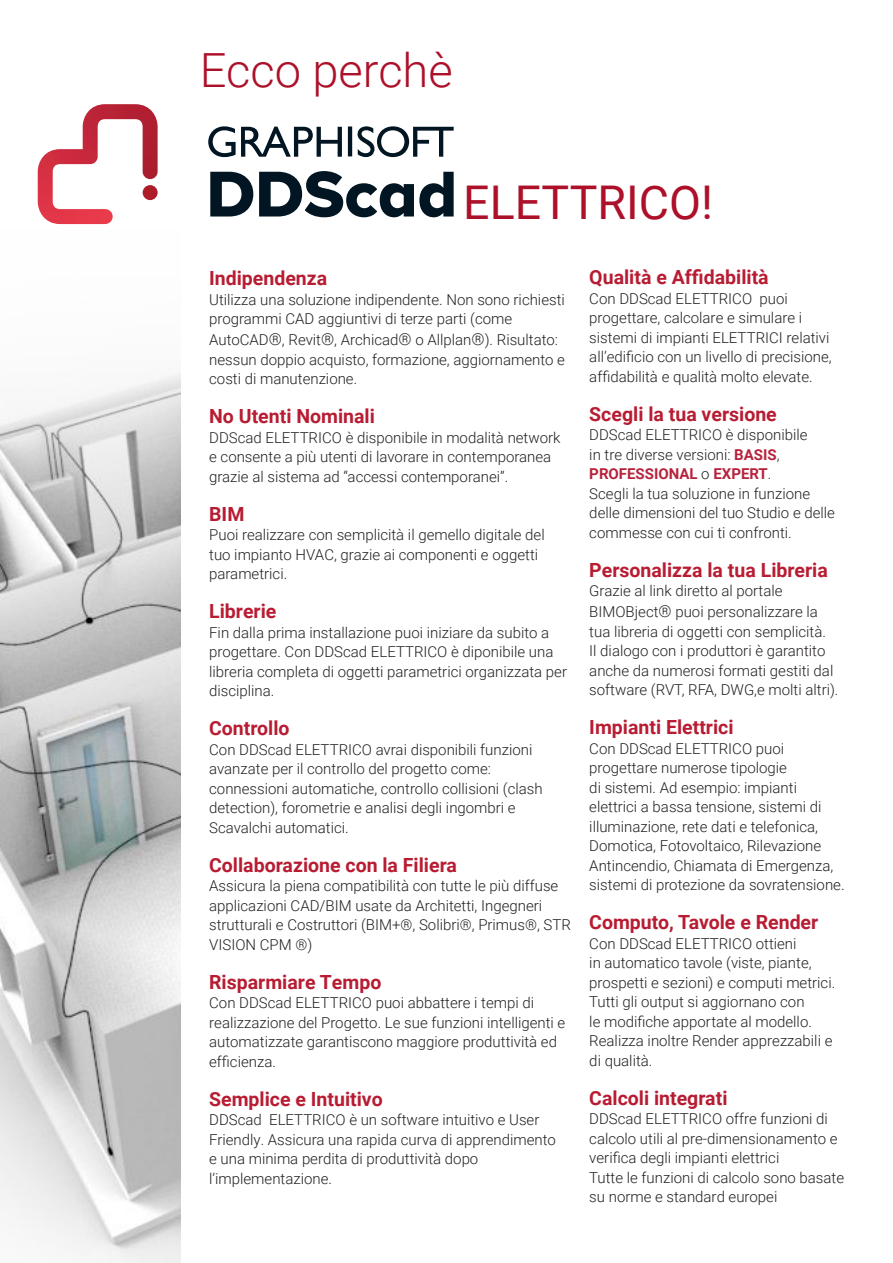
<style>
.page{position:relative;width:893px;height:1263px;background:#fff}
.page>*{position:absolute;margin:0;border:0;box-sizing:border-box;transform-origin:0 0}
.t1{font:300 47.1px "Roboto";color:#ad1029}
.t2{font:46.5px "Roboto";color:#ad1029}
.t3{font:700 19.5px "Roboto";color:#b81c32}
.t4{font:300 15px/19.5px "Roboto";color:#231f20}
.s1{font-size:16.5px}
.s2{font-weight:700;color:#b6233d}
</style>
<div class="page">
<svg style="left:208px;top:126px;width:246px;height:31px"></svg>
<svg style="left:210px;top:172px;width:43px;height:44px"></svg>
<svg style="left:259px;top:171px;width:195px;height:46px"></svg>
<svg style="left:38px;top:104px;width:120px;height:120px"></svg>
<img style="left:0;top:373px;width:180px;height:889px">
<p class="t1" style="left:200px;top:38px;width:254px">Ecco perchè</p>
<p class="t2" style="left:463px;top:170px;width:251px">ELETTRICO!</p>
<p class="t3" style="left:209px;top:265px;width:120px">Indipendenza</p>
<p class="t4" style="left:209px;top:289px;width:357px">Utilizza una soluzione indipendente. Non sono richiesti programmi CAD aggiuntivi di terze parti (come</p>
<p class="t4" style="left:209px;top:330px;width:357px">AutoCAD<span class="s1">®</span>, Revit<span class="s1">®</span>, Archicad<span class="s1">®</span> o Allplan<span class="s1">®</span>). Risultato: nessun doppio acquisto, formazione, aggiornamento e costi di manutenzione.</p>
<p class="t3" style="left:209px;top:403px;width:167px">No Utenti Nominali</p>
<p class="t4" style="left:209px;top:427px;width:353px">DDScad ELETTRICO è disponibile in modalità network e consente a più utenti di lavorare in contemporanea grazie al sistema ad “accessi contemporanei”.</p>
<p class="t3" style="left:209px;top:500px;width:37px">BIM</p>
<p class="t4" style="left:209px;top:525px;width:337px">Puoi realizzare con semplicità il gemello digitale del tuo impianto HVAC, grazie ai componenti e oggetti parametrici.</p>
<p class="t3" style="left:209px;top:598px;width:69px">Librerie</p>
<p class="t4" style="left:209px;top:622px;width:359px">Fin dalla prima installazione puoi iniziare da subito a progettare. Con DDScad ELETTRICO è diponibile una libreria completa di oggetti parametrici organizzata per disciplina.</p>
<p class="t3" style="left:209px;top:715px;width:82px">Controllo</p>
<p class="t4" style="left:209px;top:739px;width:335px">Con DDScad ELETTRICO avrai disponibili funzioni avanzate per il controllo del progetto come: connessioni automatiche, controllo collisioni (clash detection), forometrie e analisi degli ingombri e Scavalchi automatici.</p>
<p class="t3" style="left:209px;top:851px;width:249px">Collaborazione con la Filiera</p>
<p class="t4" style="left:209px;top:876px;width:363px">Assicura la piena compatibilità con tutte le più diffuse applicazioni CAD/BIM usate da Architetti, Ingegneri strutturali e Costruttori (BIM+®, Solibri®, Primus®, STR VISION CPM ®)</p>
<p class="t3" style="left:209px;top:968px;width:174px">Risparmiare Tempo</p>
<p class="t4" style="left:209px;top:993px;width:358px">Con DDScad ELETTRICO puoi abbattere i tempi di realizzazione del Progetto. Le sue funzioni intelligenti e automatizzate garantiscono maggiore produttività ed efficienza.</p>
<p class="t3" style="left:209px;top:1085px;width:175px">Semplice e Intuitivo</p>
<p class="t4" style="left:209px;top:1110px;width:348px">DDScad ELETTRICO è un software intuitivo e User Friendly. Assicura una rapida curva di apprendimento e una minima perdita di produttività dopo l’implementazione.</p>
<p class="t3" style="left:589px;top:264px;width:181px">Qualità e Affidabilità</p>
<p class="t4" style="left:589px;top:288px;width:244px">Con DDScad ELETTRICO puoi progettare, calcolare e simulare i sistemi di impianti ELETTRICI relativi all’edificio con un livello di precisione, affidabilità e qualità molto elevate.</p>
<p class="t3" style="left:589px;top:400px;width:189px">Scegli la tua versione</p>
<p class="t4" style="left:589px;top:425px;width:220px">DDScad ELETTRICO è disponibile in tre diverse versioni: <span class="s2">BASIS</span>,<br><span class="s2">PROFESSIONAL</span> o <span class="s2">EXPERT</span>.</p>
<p class="t4" style="left:589px;top:483px;width:247px">Scegli la tua soluzione in funzione delle dimensioni del tuo Studio e delle commesse con cui ti confronti.</p>
<p class="t3" style="left:589px;top:556px;width:240px">Personalizza la tua Libreria</p>
<p class="t4" style="left:589px;top:580px;width:230px;line-height:21px">Grazie al link diretto al portale<br>BIMOBject<span class="s1">®</span> puoi personalizzare la</p>
<p class="t4" style="left:589px;top:621px;width:251px">tua libreria di oggetti con semplicità.<br>Il dialogo con i produttori è garantito anche da numerosi formati gestiti dal software (RVT, RFA, DWG,e molti altri).</p>
<p class="t3" style="left:589px;top:714px;width:146px">Impianti Elettrici</p>
<p class="t4" style="left:589px;top:738px;width:257px">Con DDScad ELETTRICO puoi progettare numerose tipologie<br>di sistemi. Ad esempio: impianti elettrici a bassa tensione, sistemi di illuminazione, rete dati e telefonica, Domotica, Fotovoltaico, Rilevazione Antincendio, Chiamata di Emergenza, sistemi di protezione da sovratensione.</p>
<p class="t3" style="left:589px;top:909px;width:230px">Computo, Tavole e Render</p>
<p class="t4" style="left:589px;top:933px;width:247px">Con DDScad ELETTRICO ottieni<br>in automatico tavole (viste, piante, prospetti e sezioni) e computi metrici.<br>Tutti gli output si aggiornano con<br>le modifiche apportate al modello.<br>Realizza inoltre Render apprezzabili e di qualità.</p>
<p class="t3" style="left:589px;top:1084px;width:140px">Calcoli integrati</p>
<p class="t4" style="left:589px;top:1109px;width:250px">DDScad ELETTRICO offre funzioni di calcolo utili al pre-dimensionamento e verifica degli impianti elettrici</p>
<p class="t4" style="left:589px;top:1167px;width:256px">Tutte le funzioni di calcolo sono basate su norme e standard europei</p>
</div>
